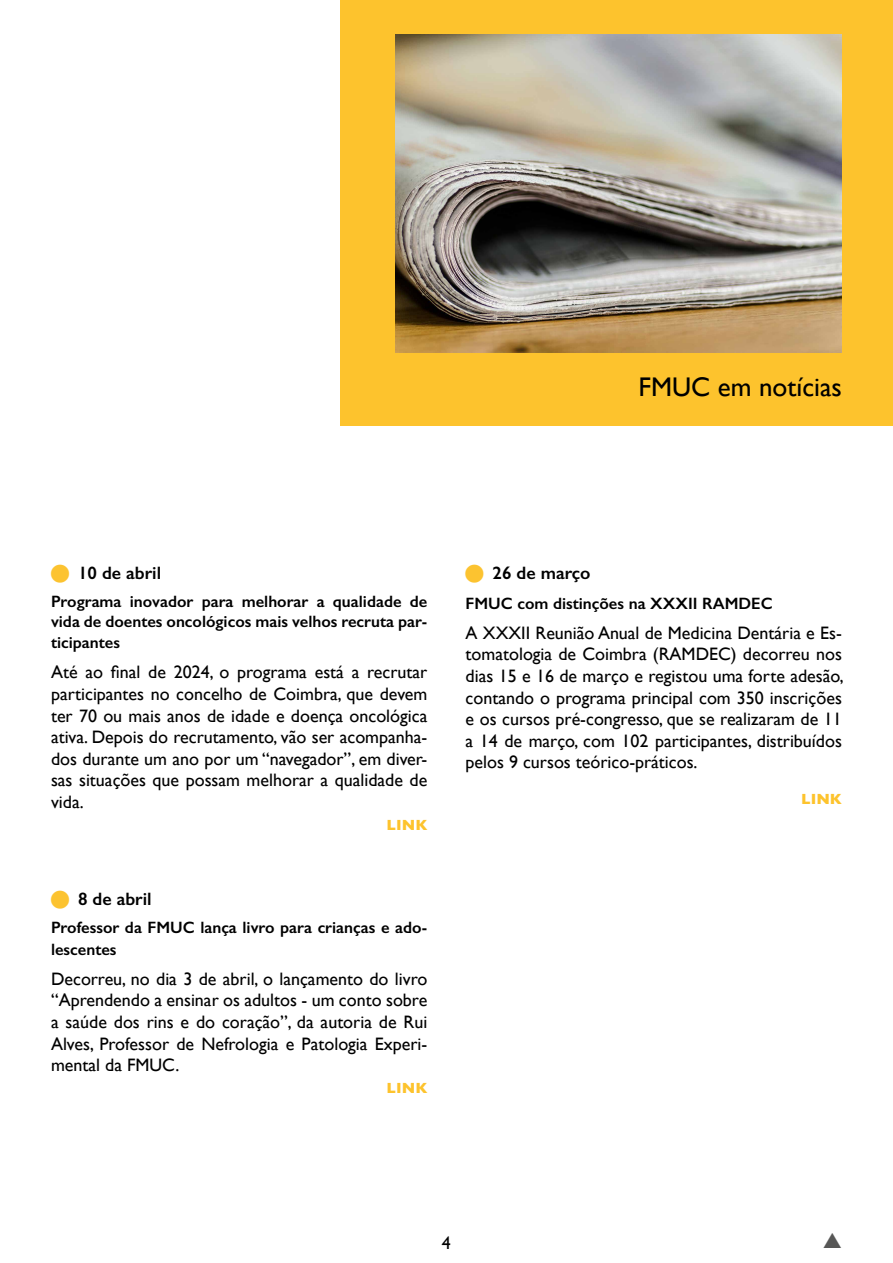
<style>
.page{position:relative;width:893px;height:1263px;background:#fff}
.page>*{position:absolute;margin:0;border:0;box-sizing:border-box;transform-origin:0 0}
.t1{font:27px "Gill Sans";color:#000}
.t2{font:18px/21.6px "Gill Sans";color:#000;text-align:justify}
.t3{font:600 18px "Gill Sans";color:#000}
.t4{font:18px "Gill Sans";color:#000}
.t5{font:600 16.5px/19.8px "Gill Sans";color:#000}
.t6{font:700 15px "Gill Sans";color:#fdc32d}
.s1{color:#fcc330}
</style>
<div class="page">
<div style="left:340px;top:0;width:553px;height:425px;background:#fdc32d"></div>
<img style="left:395px;top:34px;width:447px;height:318px">
<h1 class="t1" style="left:638px;top:371px;width:205px">FMUC em notícias</h1>
<p class="t3" style="left:51px;top:562px;width:112px"><span class="s1">■</span> 10 de abril</p>
<p class="t5" style="left:51px;top:591px;width:378px">Programa inovador para melhorar a qualidade de vida de doentes oncológicos mais velhos recruta par-</p>
<p class="t5" style="left:51px;top:633px;width:71px">ticipantes</p>
<p class="t2" style="left:51px;top:661px;width:378px">Até ao final de 2024, o programa está a recrutar participantes no concelho de Coimbra, que devem ter 70 ou mais anos de idade e doença oncológica ativa. Depois do recrutamento, vão ser acompanha&shy;dos durante um ano por um “navegador”, em diver&shy;sas situações que possam melhorar a qualidade de vida.</p>
<p class="t6" style="left:387px;top:813px;width:42px">LINK</p>
<p class="t3" style="left:51px;top:888px;width:102px"><span class="s1">■</span> 8 de abril</p>
<p class="t5" style="left:51px;top:916px;width:378px;line-height:21.6px">Professor da FMUC lança livro para crianças e ado&shy;lescentes</p>
<p class="t2" style="left:51px;top:968px;width:378px">Decorreu, no dia 3 de abril, o lançamento do livro “Aprendendo a ensinar os adultos - um conto sobre a saúde dos rins e do coração”, da autoria de Rui Alves, Professor de Nefrologia e Patologia Experi&shy;mental da FMUC.</p>
<p class="t6" style="left:387px;top:1076px;width:42px">LINK</p>
<p class="t3" style="left:466px;top:562px;width:126px"><span class="s1">■</span> 26 de março</p>
<p class="t5" style="left:466px;top:593px;width:308px">FMUC com distinções na XXXII RAMDEC</p>
<p class="t2" style="left:466px;top:622px;width:380px">A XXXII Reunião Anual de Medicina Dentária e Es&shy;tomatologia de Coimbra (RAMDEC) decorreu nos dias 15 e 16 de março e registou uma forte adesão, contando o programa principal com 350 inscrições e os cursos pré-congresso, que se realizaram de 11 a 14 de março, com 102 participantes, distribuídos pelos 9 cursos teórico-práticos.</p>
<p class="t6" style="left:801px;top:787px;width:42px">LINK</p>
<p class="t4" style="left:442px;top:1232px;width:10px">4</p>
</div>
